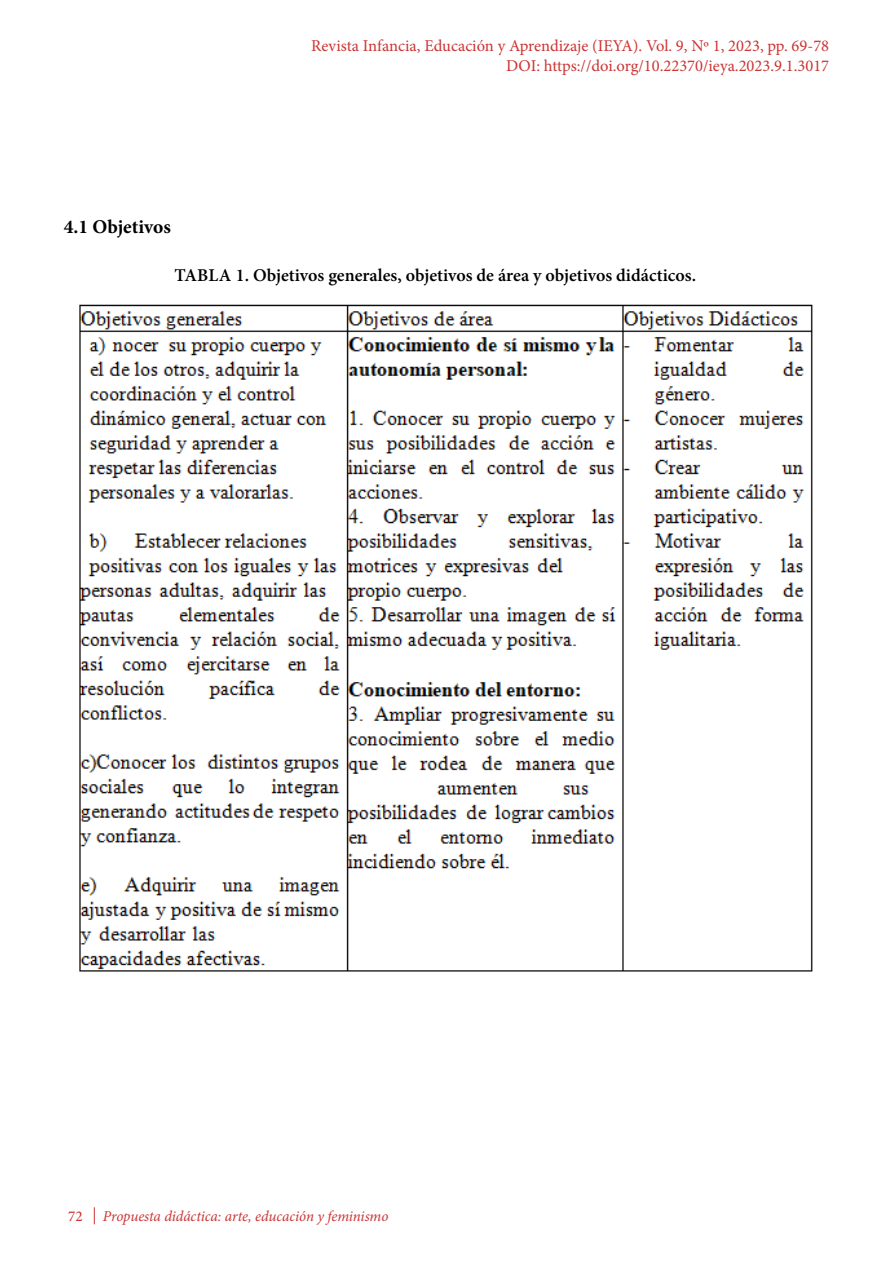
<style>
.page{position:relative;width:893px;height:1263px;background:#fff}
.page>*{position:absolute;margin:0;border:0;box-sizing:border-box;transform-origin:0 0}
.t1{font:700 19.5px "Minion Pro";color:#000}
.t2{font:600 18px "Minion Pro";color:#000}
.t3{font:16.5px/19.8px "Minion Pro";color:#c33;text-align:right}
.t4{font:italic 15px "Minion Pro";letter-spacing:-.005em;color:#c33}
.t5{font:500 15px "Minion Pro";color:#c33}
</style>
<div class="page">
<svg style="left:94px;top:1207px;width:1px;height:17px"></svg>
<img style="left:79px;top:304px;width:734px;height:668px">
<p class="t1" style="left:64px;top:213px;width:109px">4.1 Objetivos</p>
<p class="t3" style="left:311px;top:36px;width:519px">Revista Infancia, Educación y Aprendizaje (IEYA). Vol. 9, Nº 1, 2023, pp. 69-78<br>DOI: https://doi.org/10.22370/ieya.2023.9.1.3017</p>
<p class="t2" style="left:174px;top:263px;width:523px">TABLA 1. Objetivos generales, objetivos de área y objetivos didácticos.</p>
<p class="t5" style="left:68px;top:1206px;width:16px">72</p>
<p class="t4" style="left:103px;top:1206px;width:287px">Propuesta didáctica: arte, educación y feminismo</p>
</div>
